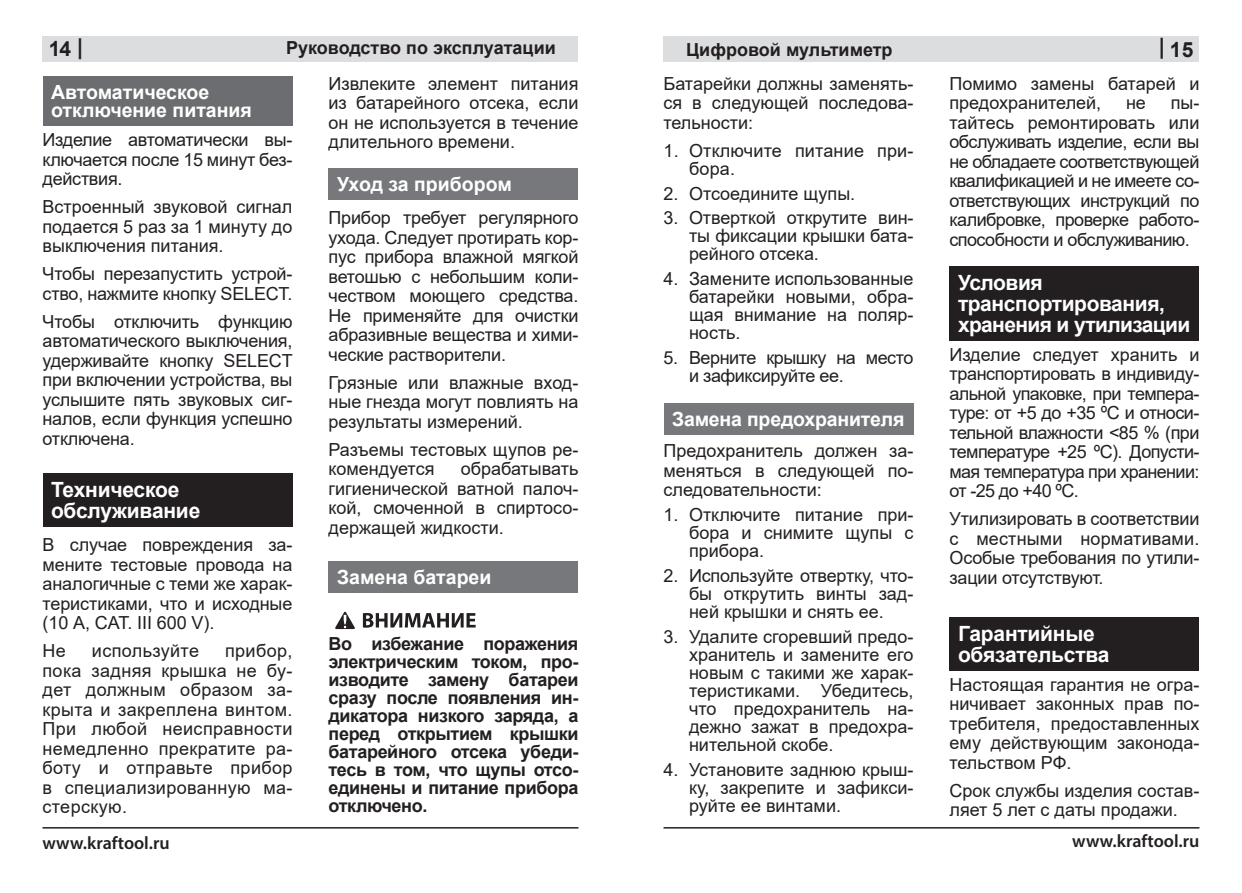
<style>
.page{position:relative;width:1242px;height:893px;background:#fff}
.page>*{position:absolute;margin:0;border:0;box-sizing:border-box;transform-origin:0 0}
.PosleSpis{font:700 21px/21px "Arial";letter-spacing:-.02em;color:#fff}
.t1{font:700 21px "Arial";color:#231f20}
.t2{font:700 21px "Myriad Pro";color:#231f20}
.t3{font:700 19.5px/18px "Arial";color:#fff}
.PosleSpis-2{font:18px/19.5px "Arial";color:#231f20;text-align:justify}
.PosleSpis-3{font:700 18px/18px "Arial";letter-spacing:-.02em;color:#231f20;text-align:justify}
.PosleSpis-4{font:700 18px "Arial";color:#231f20}
.PosleSpis-5{font:18px/18px "Arial";letter-spacing:-.025em;color:#231f20}
.t4{font:600 18px "Myriad Pro";color:#231f20}
.PosleSpis-6{font:18px "Arial";letter-spacing:.02em;color:#231f20}
.s1{font-family:"Myriad Pro"}
</style>
<div class="page">
<div style="left:43px;top:36px;width:535px;height:26px;background:#dcdddf"></div>
<div style="left:663px;top:36px;width:536px;height:26px;background:#dcdddf"></div>
<hr style="left:663px;top:827px;width:536px;height:2px;background:#231f20">
<hr style="left:43px;top:827px;width:535px;height:2px;background:#231f20">
<div style="left:43px;top:77px;width:249px;height:49px;background:#6c6d70"></div>
<div style="left:43px;top:474px;width:249px;height:53px;background:#231f20"></div>
<div style="left:328px;top:169px;width:250px;height:31px;background:#76787b"></div>
<div style="left:328px;top:561px;width:250px;height:31px;background:#76787b"></div>
<svg style="left:335px;top:611px;width:20px;height:18px"></svg>
<svg style="left:363px;top:613px;width:112px;height:15px"></svg>
<div style="left:663px;top:403px;width:250px;height:32px;background:#76787b"></div>
<div style="left:949px;top:266px;width:250px;height:74px;background:#231f20"></div>
<div style="left:949px;top:617px;width:250px;height:53px;background:#231f20"></div>
<p class="t1" style="left:49px;top:34px;width:36px">14 <span class="s1">|</span></p>
<p class="PosleSpis-4" style="left:286px;top:35px;width:271px">Руководство по эксплуатации</p>
<p class="PosleSpis-4" style="left:686px;top:37px;width:208px">Цифровой мультиметр</p>
<p class="t2" style="left:1164px;top:64px;width:7px;rotate:-180deg">|</p>
<p class="t1" style="left:1170px;top:35px;width:25px">15</p>
<p class="t3" style="left:51px;top:84px;width:202px">Автоматическое отключение питания</p>
<p class="PosleSpis-2" style="left:43px;top:130px;width:251px">Изделие автоматически вы&shy;ключается после 15 минут без&shy;действия.</p>
<p class="PosleSpis-2" style="left:43px;top:197px;width:251px">Встроенный звуковой сигнал подается 5 раз за 1 минуту до выключения питания.</p>
<p class="PosleSpis-2" style="left:43px;top:264px;width:251px">Чтобы перезапустить устрой&shy;ство, нажмите кнопку SELECT.</p>
<p class="PosleSpis-2" style="left:43px;top:311px;width:252px">Чтобы отключить функцию автоматического выключения, удерживайте кнопку SELECT при включении устройства, вы услышите пять звуковых сиг&shy;налов, если функция успешно отключена.</p>
<p class="PosleSpis" style="left:51px;top:480px;width:151px">Техническое обслуживание</p>
<p class="PosleSpis-2" style="left:43px;top:535px;width:251px">В случае повреждения за&shy;мените тестовые провода на аналогичные с теми же харак&shy;теристиками, что и исходные (10 А, CAT. III 600 V).</p>
<p class="PosleSpis-2" style="left:43px;top:641px;width:25px">Не</p>
<p class="PosleSpis-6" style="left:92px;top:639px;width:109px">используйте</p>
<p class="PosleSpis-2" style="left:43px;top:641px;width:251px;text-indent:183px">прибор, пока задняя крышка не бу&shy;дет должным образом за&shy;крыта и закреплена винтом.<br>При любой неисправности немедленно прекратите ра&shy;боту и отправьте прибор в специализированную ма&shy;стерскую.</p>
<p class="PosleSpis-2" style="left:328px;top:73px;width:251px">Извлеките элемент питания из батарейного отсека, если он не используется в течение длительного времени.</p>
<p class="t3" style="left:337px;top:176px;width:176px">Уход за прибором</p>
<p class="PosleSpis-2" style="left:328px;top:208px;width:251px">Прибор требует регулярного ухода. Следует протирать кор&shy;пус прибора влажной мягкой ветошью с небольшим коли&shy;чеством моющего средства.<br>Не применяйте для очистки абразивные вещества и хими&shy;ческие растворители.</p>
<p class="PosleSpis-2" style="left:328px;top:373px;width:251px">Грязные или влажные вход&shy;ные гнезда могут повлиять на результаты измерений.</p>
<p class="PosleSpis-2" style="left:328px;top:440px;width:251px">Разъемы тестовых щупов ре&shy;комендуется</p>
<p class="PosleSpis-2" style="left:328px;top:459px;width:251px;text-indent:132px">обрабатывать гигиенической ватной палоч&shy;кой, смоченной в спиртосо&shy;держащей жидкости.</p>
<p class="t3" style="left:337px;top:568px;width:156px">Замена батареи</p>
<p class="PosleSpis-3" style="left:328px;top:635px;width:251px">Во избежание поражения электрическим током, про&shy;изводите замену батареи сразу после появления ин&shy;дикатора низкого заряда, а перед открытием крышки батарейного отсека убеди&shy;тесь в том, что щупы отсо&shy;единены и питание прибора отключено.</p>
<p class="PosleSpis-2" style="left:663px;top:73px;width:251px">Батарейки должны заменять&shy;ся в следующей последова&shy;тельности:</p>
<p class="PosleSpis-2" style="left:689px;top:141px;width:226px;line-height:18px;text-indent:-26px">1. Отключите питание при&shy;бора.</p>
<p class="PosleSpis-2" style="left:663px;top:183px;width:193px">2. Отсоедините щупы.</p>
<p class="PosleSpis-2" style="left:689px;top:209px;width:226px;line-height:18px;text-indent:-26px">3. Отверткой открутите вин&shy;ты фиксации крышки бата&shy;рейного отсека.</p>
<p class="PosleSpis-2" style="left:689px;top:270px;width:226px;line-height:18px;text-indent:-26px">4. Замените использованные батарейки новыми, обра&shy;щая внимание на поляр&shy;ность.</p>
<p class="PosleSpis-5" style="left:689px;top:349px;width:226px;text-indent:-26px">5. Верните крышку на место и зафиксируйте ее.</p>
<p class="t3" style="left:672px;top:410px;width:234px">Замена предохранителя</p>
<p class="PosleSpis-2" style="left:663px;top:441px;width:251px">Предохранитель должен за&shy;меняться в следующей по&shy;следовательности:</p>
<p class="PosleSpis-2" style="left:689px;top:506px;width:226px;line-height:18px;text-indent:-26px">1. Отключите питание при&shy;бора и снимите щупы с прибора.</p>
<p class="PosleSpis-2" style="left:689px;top:567px;width:226px;line-height:18px;text-indent:-26px">2. Используйте отвертку, что&shy;бы открутить винты зад&shy;ней крышки и снять ее.</p>
<p class="PosleSpis-2" style="left:689px;top:627px;width:226px;line-height:18px;text-indent:-26px">3. Удалите сгоревший предо&shy;хранитель и замените его новым с такими же харак&shy;теристиками. Убедитесь, что предохранитель на&shy;дежно зажат в предохра&shy;нительной скобе.</p>
<p class="PosleSpis-2" style="left:689px;top:760px;width:226px;line-height:18px;text-indent:-26px">4. Установите заднюю крыш&shy;ку, закрепите и зафикси&shy;руйте ее винтами.</p>
<p class="PosleSpis-2" style="left:949px;top:73px;width:251px">Помимо замены батарей и предохранителей,</p>
<p class="PosleSpis-2" style="left:1126px;top:93px;width:21px">не</p>
<p class="PosleSpis-2" style="left:949px;top:93px;width:251px;text-indent:221px">пы&shy;тайтесь ремонтировать или обслуживать изделие, если вы не обладаете соответствующей квалификацией и не имеете со&shy;ответствующих инструкций по калибровке, проверке работо&shy;способности и обслуживанию.</p>
<p class="PosleSpis" style="left:958px;top:272px;width:234px">Условия транспортирования, хранения и утилизации</p>
<p class="PosleSpis-2" style="left:949px;top:345px;width:251px">Изделие следует хранить и транспортировать в индивиду&shy;альной упаковке, при темпера&shy;туре: от +5 до +35 ºС и относи&shy;тельной влажности &lt;85 % (при температуре +25 ºС). Допусти&shy;мая температура при хранении: от -25 до +40 ºС.</p>
<p class="PosleSpis-2" style="left:949px;top:509px;width:251px">Утилизировать в соответствии с местными нормативами.<br>Особые требования по утили&shy;зации отсутствуют.</p>
<p class="PosleSpis" style="left:958px;top:623px;width:153px">Гарантийные обязательства</p>
<p class="PosleSpis-2" style="left:949px;top:674px;width:251px">Настоящая гарантия не огра&shy;ничивает законных прав по&shy;требителя, предоставленных ему действующим законода&shy;тельством РФ.</p>
<p class="PosleSpis-2" style="left:949px;top:780px;width:251px">Срок службы изделия состав&shy;ляет 5 лет с даты продажи.</p>
<p class="t4" style="left:43px;top:831px;width:129px">www.kraftool.ru</p>
<p class="t4" style="left:1072px;top:829px;width:129px">www.kraftool.ru</p>
</div>
